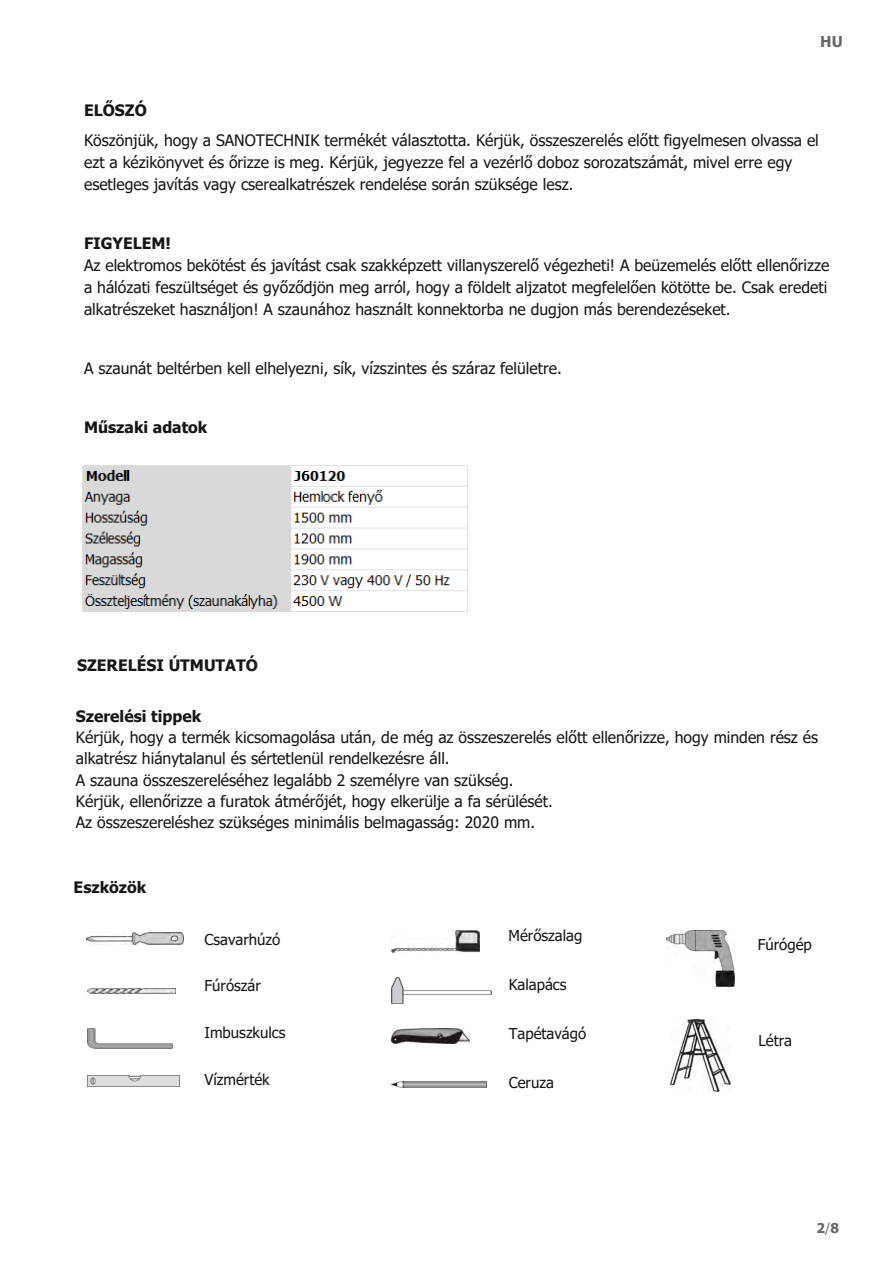
<style>
.page{position:relative;width:893px;height:1263px;background:#fff}
.page>*{position:absolute;margin:0;border:0;box-sizing:border-box;transform-origin:0 0}
.t1{font:15.75px/22px "Tahoma";color:#151616}
.t2{font:700 15.75px "Tahoma";color:#151616}
.t3{font:700 15.75px "Tahoma";color:#151616}
.t4{font:15px "Tahoma";color:#151616}
.t5{font:700 15px "Tahoma";color:#686868}
.t6{font:700 13.5px "Tahoma";color:#686868}
.s1{font-weight:400}
</style>
<div class="page">
<img style="left:82px;top:466px;width:386px;height:145px">
<img style="left:86px;top:933px;width:97px;height:12px">
<img style="left:87px;top:988px;width:88px;height:5px">
<img style="left:392px;top:930px;width:87px;height:23px">
<img style="left:87px;top:1029px;width:85px;height:19px">
<img style="left:392px;top:1029px;width:78px;height:15px">
<img style="left:666px;top:931px;width:68px;height:56px">
<img style="left:392px;top:978px;width:100px;height:26px">
<img style="left:670px;top:1019px;width:60px;height:72px">
<img style="left:87px;top:1076px;width:92px;height:11px">
<img style="left:392px;top:1081px;width:94px;height:7px">
<p class="t5" style="left:820px;top:31px;width:24px">HU</p>
<p class="t2" style="left:84px;top:99px;width:64px">ELŐSZÓ</p>
<p class="t1" style="left:84px;top:130px;width:736px">Köszönjük, hogy a SANOTECHNIK termékét választotta. Kérjük, összeszerelés előtt figyelmesen olvassa el ezt a kézikönyvet és őrizze is meg. Kérjük, jegyezze fel a vezérlő doboz sorozatszámát, mivel erre egy esetleges javítás vagy cserealkatrészek rendelése során szüksége lesz.</p>
<p class="t3" style="left:84px;top:232px;width:88px">FIGYELEM!</p>
<p class="t1" style="left:84px;top:255px;width:747px">Az elektromos bekötést és javítást csak szakképzett villanyszerelő végezheti! A beüzemelés előtt ellenőrizze a hálózati feszültséget és győződjön meg arról, hogy a földelt aljzatot megfelelően kötötte be. Csak eredeti alkatrészeket használjon! A szaunához használt konnektorba ne dugjon más berendezéseket.</p>
<p class="t1" style="left:84px;top:358px;width:479px">A szaunát beltérben kell elhelyezni, sík, vízszintes és száraz felületre.</p>
<p class="t2" style="left:84px;top:416px;width:125px">Műszaki adatok</p>
<p class="t2" style="left:77px;top:654px;width:182px">SZERELÉSI ÚTMUTATÓ</p>
<p class="t2" style="left:76px;top:705px;width:127px">Szerelési tippek</p>
<p class="t1" style="left:76px;top:728px;width:744px;line-height:21.3px">Kérjük, hogy a termék kicsomagolása után, de még az összeszerelés előtt ellenőrizze, hogy minden rész és alkatrész hiánytalanul és sértetlenül rendelkezésre áll.<br>A szauna összeszereléséhez legalább 2 személyre van szükség.<br>Kérjük, ellenőrizze a furatok átmérőjét, hogy elkerülje a fa sérülését.<br>Az összeszereléshez szükséges minimális belmagasság: 2020 mm.</p>
<p class="t2" style="left:74px;top:876px;width:74px">Eszközök</p>
<p class="t4" style="left:204px;top:929px;width:77px">Csavarhúzó</p>
<p class="t4" style="left:204px;top:976px;width:58px">Fúrószár</p>
<p class="t4" style="left:204px;top:1022px;width:83px">Imbuszkulcs</p>
<p class="t4" style="left:204px;top:1069px;width:67px">Vízmérték</p>
<p class="t4" style="left:508px;top:926px;width:75px">Mérőszalag</p>
<p class="t4" style="left:509px;top:975px;width:59px">Kalapács</p>
<p class="t4" style="left:509px;top:1023px;width:79px">Tapétavágó</p>
<p class="t4" style="left:509px;top:1072px;width:47px">Ceruza</p>
<p class="t4" style="left:758px;top:934px;width:56px">Fúrógép</p>
<p class="t4" style="left:758px;top:1030px;width:35px">Létra</p>
<p class="t6" style="left:817px;top:1219px;width:24px">2<span class="s1">/</span>8</p>
</div>
